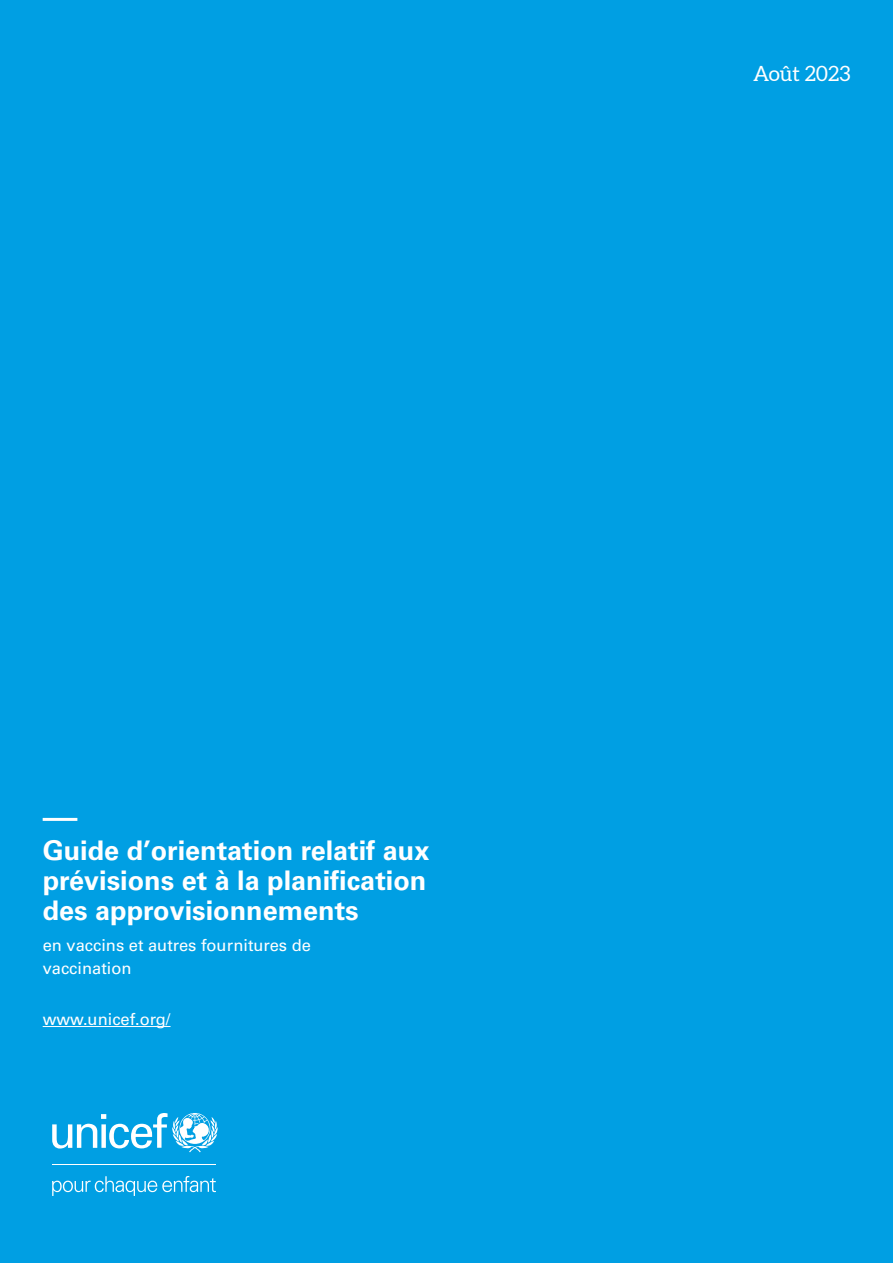
<style>
.page{position:relative;width:893px;height:1263px;background:#009fe3}
.page>*{position:absolute;margin:0;border:0;box-sizing:border-box;transform-origin:0 0}
.Subtitle{font:27px/30px "Univers LT 65 Bd";color:#fff;text-align:justify}
.Key_text{font:21px "Aleo";color:#fff}
.Sub_subtitle{font:16.5px/22.5px "Univers LT 55 Rm";color:#fff}
</style>
<div class="page">
<hr style="left:43px;top:1026px;width:128px;height:1px;background:#fff">
<hr style="left:43px;top:818px;width:34px;height:3px;background:#fff">
<svg style="left:52px;top:1113px;width:166px;height:39px"></svg>
<hr style="left:52px;top:1164px;width:164px;height:1px;background:#fff">
<svg style="left:52px;top:1176px;width:164px;height:20px"></svg>
<p class="Subtitle" style="left:43px;top:836px;width:388px">Guide d’orientation relatif aux prévisions et à la planification des approvisionnements</p>
<p class="Sub_subtitle" style="left:43px;top:934px;width:270px">en vaccins et autres fournitures de vaccination</p>
<p class="Sub_subtitle" style="left:43px;top:1008px;width:129px">www.unicef.org/</p>
<p class="Key_text" style="left:753px;top:61px;width:99px">Août 2023</p>
</div>
